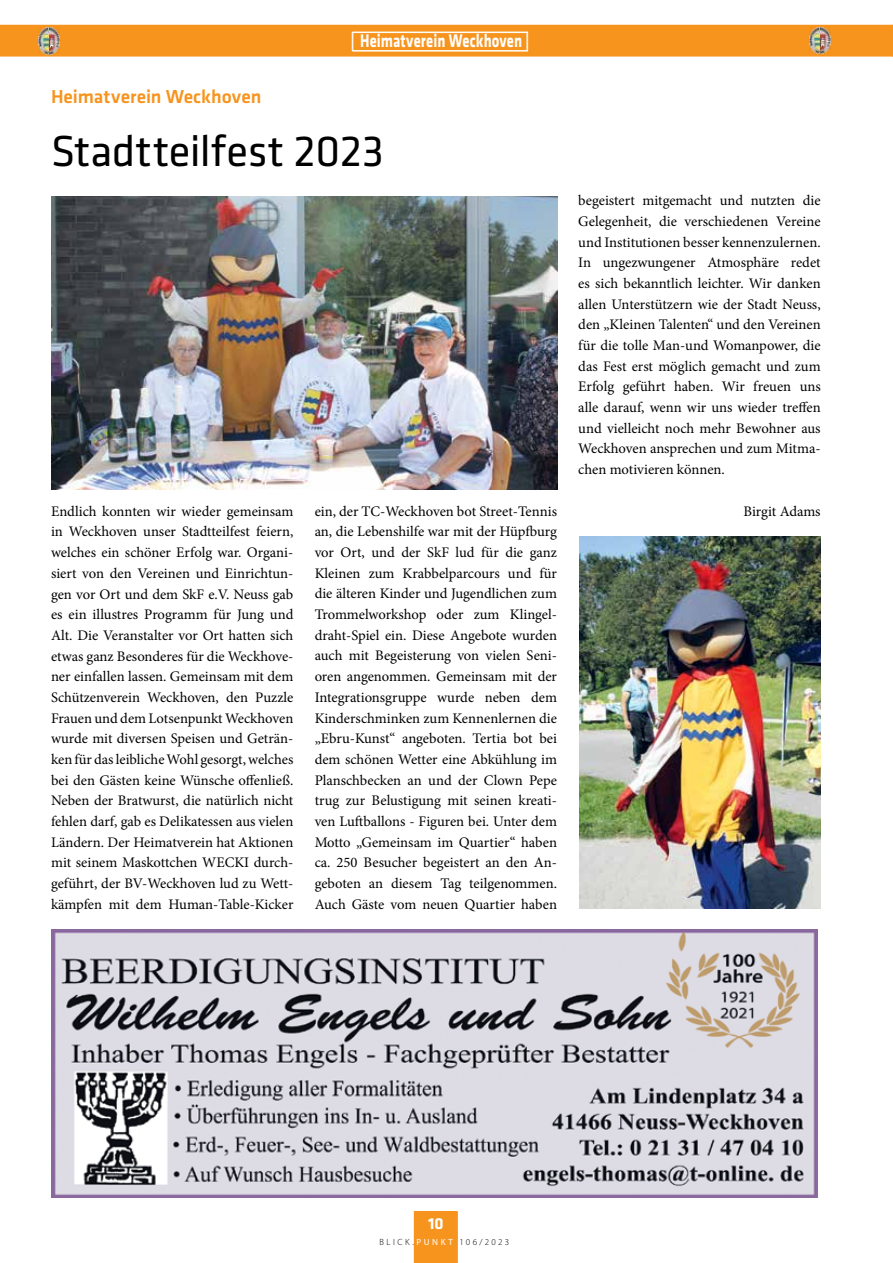
<style>
.page{position:relative;width:893px;height:1263px;background:#fff}
.page>*{position:absolute;margin:0;border:0;box-sizing:border-box;transform-origin:0 0}
.t1{font:45px "Klavika";letter-spacing:-.005em;color:#000}
.t2{font:500 19.5px "Klavika";color:#f7941e}
.t3{font:700 19.05px "Klavika";letter-spacing:.005em;color:#fff;scale:.77 1}
.t4{font:700 16.5px "Klavika";color:#fff}
.t5{font:14.7px/20.7px "Minion Pro";letter-spacing:-.005em;color:#000;text-align:justify}
.t6{font:300 9px "Myriad Pro";letter-spacing:.275em;color:#000}
.s1{font-weight:400;color:#fff}
</style>
<div class="page">
<img style="left:52px;top:929px;width:765px;height:268px">
<div style="left:414px;top:1211px;width:44px;height:52px;background:#f7941e"></div>
<div style="left:0;top:25px;width:893px;height:32px;background:#f7941e"></div>
<img style="left:51px;top:196px;width:506px;height:294px">
<img style="left:579px;top:536px;width:242px;height:373px">
<img style="left:810px;top:27px;width:21px;height:27px">
<img style="left:39px;top:27px;width:21px;height:27px">
<p class="t3" style="left:351px;top:31px;width:233px">| Heimatverein Weckhoven |</p>
<h2 class="t2" style="left:51px;top:86px;width:212px">Heimatverein Weckhoven</h2>
<h1 class="t1" style="left:51px;top:127px;width:335px">Stadtteilfest 2023</h1>
<p class="t5" style="left:51px;top:501px;width:244px">Endlich konnten wir wieder gemeinsam in Weckhoven unser Stadtteilfest feiern, welches ein schöner Erfolg war. Organi&shy;siert von den Vereinen und Einrichtun&shy;gen vor Ort und dem SkF e.V. Neuss gab es ein illustres Programm für Jung und Alt. Die Veranstalter vor Ort hatten sich etwas ganz Besonderes für die Weckhove&shy;ner einfallen lassen. Gemeinsam mit dem Schützenverein Weckhoven, den Puzzle Frauen und dem Lotsenpunkt Weckhoven wurde mit diversen Speisen und Geträn&shy;ken für das leibliche Wohl gesorgt, welches bei den Gästen keine Wünsche offenließ.<br>Neben der Bratwurst, die natürlich nicht fehlen darf, gab es Delikatessen aus vielen Ländern. Der Heimatverein hat Aktionen mit seinem Maskottchen WECKI durch&shy;geführt, der BV-Weckhoven lud zu Wett&shy;kämpfen mit dem Human-Table-Kicker</p>
<p class="t5" style="left:315px;top:501px;width:244px">ein, der TC-Weckhoven bot Street-Tennis an, die Lebenshilfe war mit der Hüpfburg vor Ort, und der SkF lud für die ganz Kleinen zum Krabbelparcours und für die älteren Kinder und Jugendlichen zum Trommelworkshop oder zum Klingel&shy;draht-Spiel ein. Diese Angebote wurden auch mit Begeisterung von vielen Seni&shy;oren angenommen. Gemeinsam mit der Integrationsgruppe wurde neben dem Kinderschminken zum Kennenlernen die „Ebru-Kunst“ angeboten. Tertia bot bei dem schönen Wetter eine Abkühlung im Planschbecken an und der Clown Pepe trug zur Belustigung mit seinen kreati&shy;ven Luftballons - Figuren bei. Unter dem Motto „Gemeinsam im Quartier“ haben ca. 250 Besucher begeistert an den An&shy;geboten an diesem Tag teilgenommen.<br>Auch Gäste vom neuen Quartier haben</p>
<p class="t5" style="left:578px;top:190px;width:244px">begeistert mitgemacht und nutzten die Gelegenheit, die verschiedenen Vereine und Institutionen besser kennenzulernen.<br>In ungezwungener Atmosphäre redet es sich bekanntlich leichter. Wir danken allen Unterstützern wie der Stadt Neuss, den „Kleinen Talenten“ und den Vereinen für die tolle Man-und Womanpower, die das Fest erst möglich gemacht und zum Erfolg geführt haben. Wir freuen uns alle darauf, wenn wir uns wieder treffen und vielleicht noch mehr Bewohner aus Weckhoven ansprechen und zum Mitma&shy;chen motivieren können.</p>
<p class="t5" style="left:743px;top:501px;width:79px">Birgit Adams</p>
<p class="t4" style="left:428px;top:1215px;width:17px">10</p>
<p class="t6" style="left:379px;top:1237px;width:131px">Blick.<span class="s1">Punkt</span> 106/2023</p>
</div>
